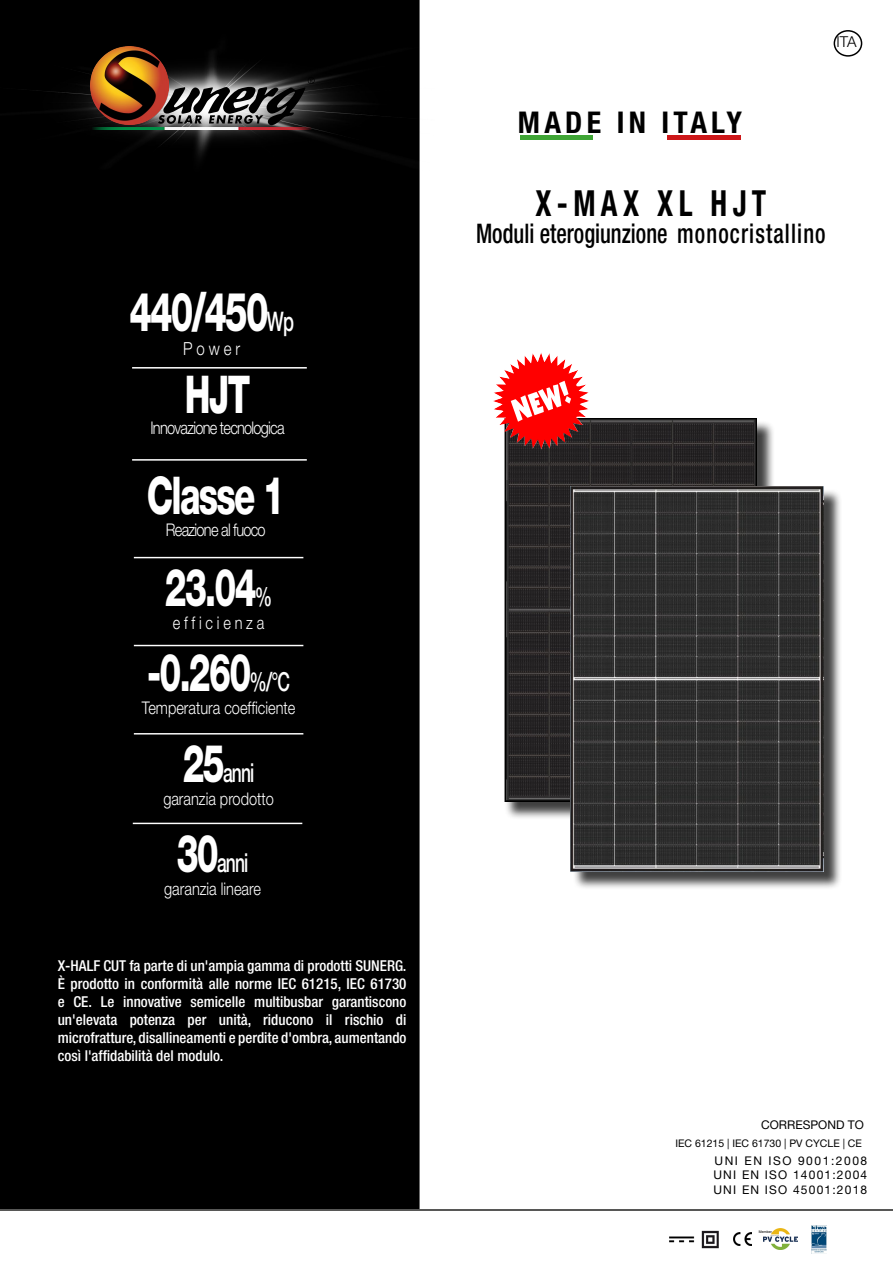
<style>
.page{position:relative;width:893px;height:1263px;background:#fff}
.page>*{position:absolute;margin:0;border:0;box-sizing:border-box;transform-origin:0 0}
.t1{font:800 53.7px "Helvetica Neue LT Pro";letter-spacing:-.05em;color:#fff;scale:.67 1}
.t2{font:800 52.2px "Helvetica Neue LT Pro";letter-spacing:-.05em;color:#fff;scale:.67 1}
.t3{font:700 condensed 36px "Helvetica Neue LT Pro";letter-spacing:.18em;color:#000;scale:.83 1}
.t4{font:700 condensed 30px "Helvetica Neue LT Pro";letter-spacing:.14em;color:#000}
.t5{font:500 condensed 27px "Helvetica Neue LT Pro";color:#000;scale:.83 1}
.t6{font:500 26.25px "Helvetica Neue LT Pro";letter-spacing:-.05em;color:#fff;scale:.67 1}
.t7{font:300 18px "Helvetica Neue LT Pro";letter-spacing:.26em;color:#fff;scale:.83 1}
.t8{font:300 17.4px "Helvetica Neue LT Pro";color:#fff;scale:.83 1}
.t9{font:300 17.4px "Helvetica Neue LT Pro";letter-spacing:-.05em;color:#fff;scale:.83 1}
.t10{font:300 17.4px "Helvetica Neue LT Pro";letter-spacing:.26em;color:#fff;scale:.83 1}
.t11{font:500 condensed 15px/18px "Helvetica Neue LT Pro";color:#fff;text-align:justify}
.t12{font:300 15px "Helvetica Neue LT Pro";color:#000}
.t13{font:12px/14.4px "Helvetica Neue LT Pro";letter-spacing:.1em;color:#000;text-align:justify}
.t14{font:12px "Helvetica Neue LT Pro";color:#000}
.t15{font:10.5px "Helvetica Neue LT Pro";color:#000}
.t16{font:3.6px "Arial";color:#000}
.s1{font-weight:500;font-size:27px}
.s2{font-weight:500;font-size:26.25px}
.s3{font-weight:800;font-size:52.2px}
</style>
<div class="page">
<div style="left:0;top:0;width:420px;height:1209px;background:#000"></div>
<hr style="left:0;top:1209px;width:893px;height:2px;background:#575756">
<img style="left:734px;top:1233px;width:18px;height:13px">
<img style="left:811px;top:1225px;width:15px;height:28px">
<img style="left:763px;top:1229px;width:35px;height:21px">
<img style="left:701px;top:1230px;width:18px;height:19px">
<img style="left:669px;top:1236px;width:26px;height:7px">
<div style="left:834px;top:30px;width:28px;height:27px;border:2px solid #000;border-radius:50%"></div>
<div style="left:504px;top:420px;width:272px;height:400px;background:#000;opacity:.75"></div>
<img style="left:504px;top:418px;width:253px;height:383px">
<div style="left:572px;top:489px;width:270px;height:401px;background:#000;opacity:.75"></div>
<img style="left:570px;top:487px;width:253px;height:384px">
<img style="left:493px;top:353px;width:48px;height:82px">
<div style="left:520px;top:135px;width:74px;height:5px;background:#3fa535"></div>
<div style="left:593px;top:135px;width:74px;height:5px;background:#fff"></div>
<div style="left:667px;top:135px;width:74px;height:5px;background:#cd1719"></div>
<img style="left:0;top:20px;width:420px;height:175px">
<svg style="left:91px;top:46px;width:224px;height:79px;background:#4e3b2d"></svg>
<img style="left:92px;top:128px;width:219px;height:1px">
<div style="left:162px;top:564px;width:120px;height:76px;background:#000"></div>
<div style="left:137px;top:649px;width:168px;height:78px;background:#000"></div>
<div style="left:160px;top:830px;width:111px;height:78px;background:#000"></div>
<div style="left:159px;top:740px;width:125px;height:79px;background:#000"></div>
<hr style="left:134px;top:557px;width:169px;height:1px;background:#fff">
<hr style="left:134px;top:645px;width:169px;height:1px;background:#fff">
<hr style="left:134px;top:733px;width:169px;height:1px;background:#fff">
<hr style="left:133px;top:823px;width:169px;height:1px;background:#fff">
<div style="left:125px;top:287px;width:179px;height:78px;background:#000"></div>
<hr style="left:132px;top:367px;width:175px;height:2px;background:#fff">
<div style="left:146px;top:370px;width:149px;height:78px;background:#000"></div>
<div style="left:143px;top:472px;width:147px;height:75px;background:#000"></div>
<hr style="left:132px;top:459px;width:175px;height:2px;background:#fff">
<h1 class="t1" style="left:129px;top:280px;width:247px">440/450<span class="s1">Wp</span></h1>
<p class="t7" style="left:183px;top:337px;width:70px">Power</p>
<h2 class="t2" style="left:185px;top:363px;width:99px">HJT</h2>
<p class="t9" style="left:150px;top:418px;width:163px">Innovazione tecnologica</p>
<h2 class="t2" style="left:147px;top:465px;width:207px">Classe 1</h2>
<p class="t9" style="left:166px;top:519px;width:122px">Reazione al fuoco</p>
<h2 class="t2" style="left:165px;top:556px;width:162px">23.04<span class="s2">%</span></h2>
<p class="t10" style="left:173px;top:612px;width:112px">efficienza</p>
<h2 class="t2" style="left:147px;top:641px;width:215px">-0.260<span class="s2">%/°C</span></h2>
<p class="t8" style="left:142px;top:698px;width:186px">Temperatura coefficiente</p>
<h3 class="t6" style="left:183px;top:757px;width:109px"><span class="s3">25</span>anni</h3>
<p class="t8" style="left:163px;top:788px;width:135px">garanzia prodotto</p>
<h3 class="t6" style="left:177px;top:846px;width:109px"><span class="s3">30</span>anni</h3>
<p class="t8" style="left:164px;top:878px;width:118px">garanzia lineare</p>
<p class="t11" style="left:58px;top:956px;width:350px">X-HALF CUT fa parte di un'ampia gamma di prodotti SUNERG.<br>È prodotto in conformità alle norme IEC 61215, IEC 61730 e CE. Le innovative semicelle multibusbar garantiscono un'elevata potenza per unità, riducono il rischio di microfratture, disallineamenti e perdite d'ombra, aumentando così l'affidabilità del modulo.</p>
<p class="t12" style="left:837px;top:32px;width:22px">ITA</p>
<h3 class="t4" style="left:518px;top:104px;width:226px">MADE IN ITALY</h3>
<h3 class="t3" style="left:535px;top:182px;width:280px">X-MAX XL HJT</h3>
<h3 class="t5" style="left:476px;top:218px;width:423px">Moduli eterogiunzione monocristallino</h3>
<p class="t14" style="left:761px;top:1118px;width:104px">CORRESPOND TO</p>
<p class="t15" style="left:675px;top:1137px;width:188px">IEC 61215 | IEC 61730 | PV CYCLE | CE</p>
<p class="t13" style="left:713px;top:1153px;width:155px">UNI EN ISO 9001:2008<br>UNI EN ISO 14001:2004<br>UNI EN ISO 45001:2018</p>
<p class="t16" style="left:759px;top:1229px;width:15px">Member</p>
</div>
